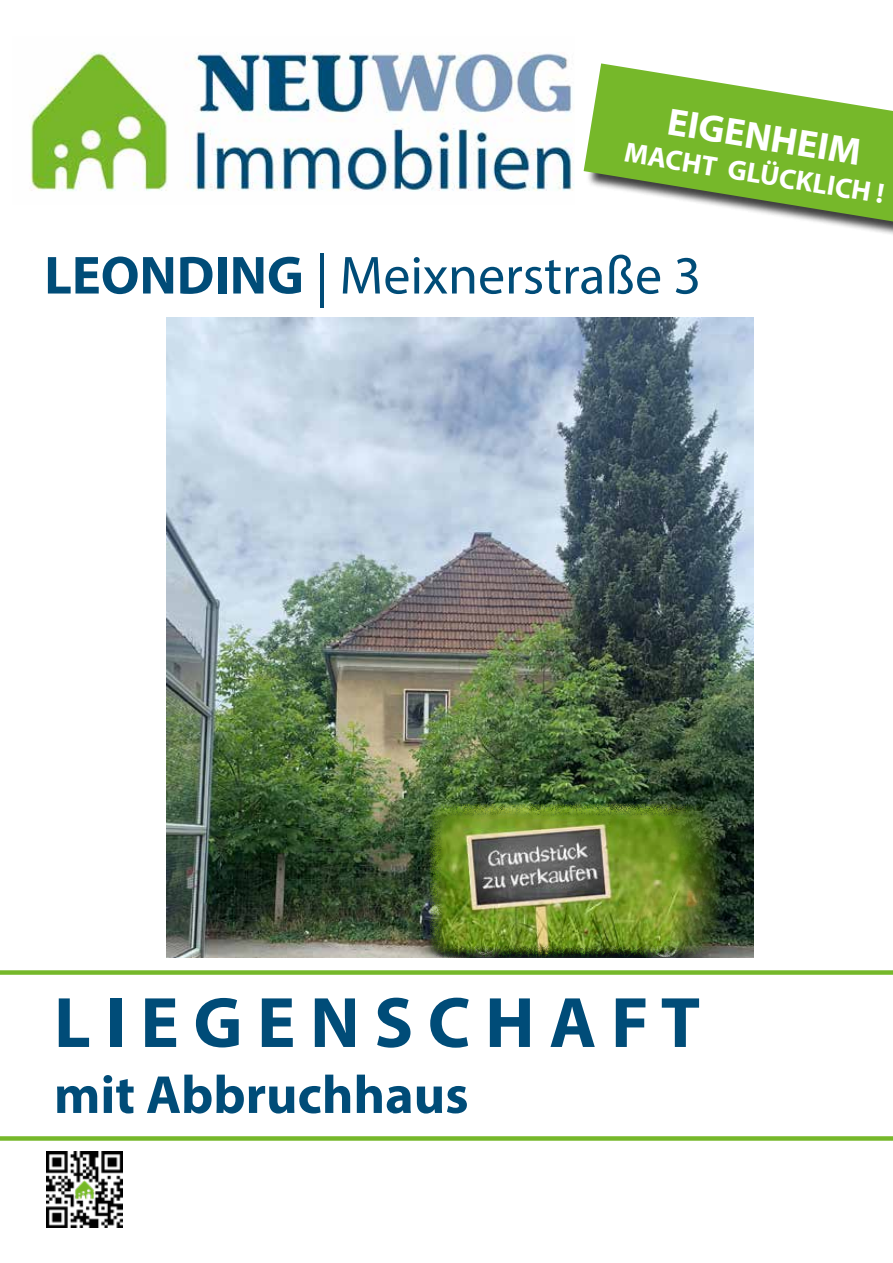
<style>
.page{position:relative;width:893px;height:1263px;background:#fff}
.page>*{position:absolute;margin:0;border:0;box-sizing:border-box;transform-origin:0 0}
.t1{font:700 72px "Myriad Pro";color:#004c78}
.t2{font:54px "Myriad Pro";color:#004c78}
.t3{font:700 54px "Myriad Pro";color:#004c78}
.t4{font:700 38.55px "Myriad Pro";color:#fff}
.t5{font:700 28.2px "Myriad Pro";color:#fff}
.s1{font-weight:700}
</style>
<div class="page">
<img style="left:30px;top:52px;width:544px;height:139px">
<div style="left:0;top:970px;width:893px;height:5px;background:#76b82a"></div>
<img style="left:167px;top:318px;width:587px;height:640px">
<img style="left:47px;top:1152px;width:75px;height:76px">
<div style="left:0;top:1136px;width:893px;height:5px;background:#76b82a"></div>
<div style="left:586px;top:66px;width:307px;height:175px;background:#000;opacity:.75"></div>
<svg style="left:584px;top:63px;width:309px;height:158px;fill:#76b82a"></svg>
<div style="left:423px;top:804px;width:305px;height:155px;background:#000;opacity:.75"></div>
<p class="t4" style="left:672px;top:97px;width:197px;rotate:9deg">EIGENHEIM</p>
<p class="t5" style="left:627px;top:134px;width:264px;rotate:9deg">MACHT GLÜCKLICH !</p>
<p class="t2" style="left:44px;top:242px;width:658px"><span class="s1">LEONDING</span> | Meixnerstraße 3</p>
<h1 class="t1" style="left:54px;top:976px;width:648px">L I E G E N S C H A F T</h1>
<p class="t3" style="left:54px;top:1059px;width:416px">mit Abbruchhaus</p>
</div>
